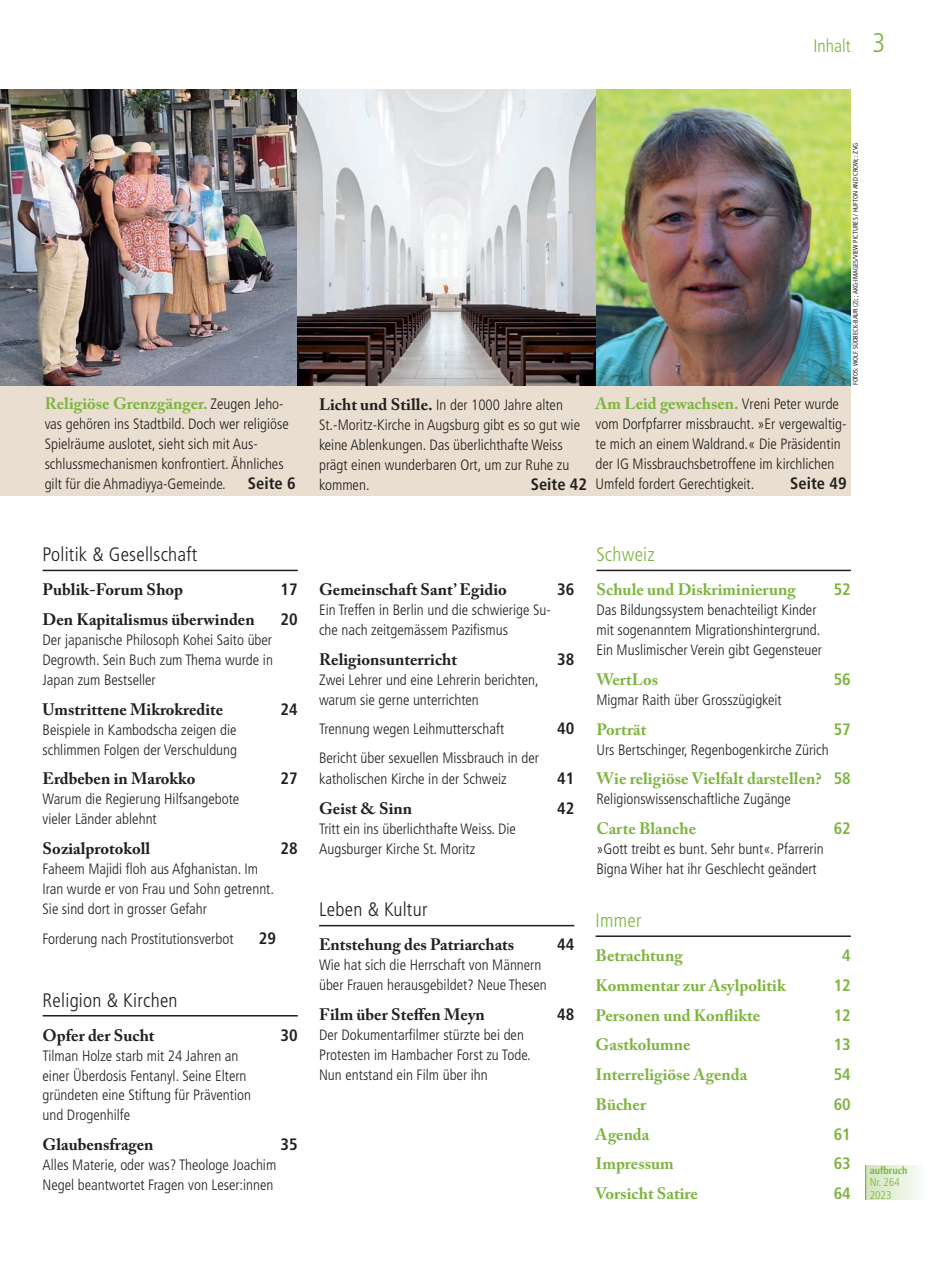
<style>
.page{position:relative;width:936px;height:1276px;background:#fff}
.page>*{position:absolute;margin:0;border:0;box-sizing:border-box;transform-origin:0 0}
.t1{font:300 condensed 19.5px "Frutiger LT Std";letter-spacing:.015em;color:#231f20}
.t2{font:300 condensed 19.5px "Frutiger LT Std";letter-spacing:.015em;color:#7eb441}
.t3{font:300 condensed 18px "Frutiger LT Std";color:#7eb441}
.t4{font:700 16.5px "Adobe Caslon Pro";color:#7eb441}
.t5{font:700 16.5px "Adobe Caslon Pro";color:#231f20}
.t6{font:700 condensed 16.5px "Frutiger LT Std";color:#231f20}
.t7{font:700 condensed 16.5px "Frutiger LT Std";color:#7eb441}
.t8{font:300 condensed 15px/20px "Frutiger LT Std";color:#231f20}
.t9{font:300 condensed 11.25px/12.8px "Frutiger LT Std";color:#7eb441}
.t10{font:700 condensed 10.2px "Frutiger LT Std";letter-spacing:-.005em;color:#7eb441}
.t11{font:condensed 6.75px "Frutiger LT Std";color:#231f20}
.s1{font-size:27px}
.s2{font-family:"Frutiger LT Std";font-weight:300;font-stretch:condensed;font-size:15px;color:#231f20}
.s3{font-family:"Adobe Caslon Pro";font-weight:700;font-stretch:normal;font-size:16.5px}
.s4{font-family:"Frutiger LT Std";font-stretch:condensed}
</style>
<div class="page">
<div style="left:865px;top:1165px;width:60px;height:34px;background:linear-gradient(to right,#d2e3bd,#fbfdf9)"></div>
<hr style="left:865px;top:1165px;width:1px;height:34px;background:#7eb441">
<div style="left:0;top:381px;width:850px;height:114px;background:#e9decf"></div>
<img style="left:595px;top:89px;width:255px;height:296px">
<img style="left:0;top:89px;width:298px;height:296px">
<svg style="left:298px;top:89px;width:297px;height:296px;background:#b9b8ba"></svg>
<hr style="left:596px;top:570px;width:254px;height:1px;background:#231f20">
<hr style="left:319px;top:925px;width:255px;height:1px;background:#231f20">
<hr style="left:43px;top:570px;width:255px;height:1px;background:#231f20">
<hr style="left:43px;top:1015px;width:255px;height:1px;background:#231f20">
<hr style="left:595px;top:935px;width:255px;height:2px;background:#231f20">
<p class="t3" style="left:813px;top:36px;width:73px">Inhalt <span class="s1">3</span></p>
<p class="t4" style="left:45px;top:394px;width:240px">Religiöse Grenzgänger. <span class="s2">Zeugen Jeho-</span></p>
<p class="t8" style="left:45px;top:414px;width:245px">vas gehören ins Stadtbild. Doch wer religiöse Spielräume auslotet, sieht sich mit Aus&shy;schlussmechanismen konfrontiert. Ähnliches gilt für die Ahmadiyya-Gemeinde.</p>
<p class="t6" style="left:248px;top:474px;width:49px">Seite 6</p>
<h1 class="t1" style="left:43px;top:543px;width:156px">Politik &amp; Gesellschaft</h1>
<p class="t5" style="left:43px;top:580px;width:142px">Publik-Forum Shop</p>
<p class="t6" style="left:280px;top:580px;width:19px">17</p>
<p class="t5" style="left:43px;top:609px;width:213px">Den Kapitalismus überwinden</p>
<p class="t6" style="left:280px;top:609px;width:19px">20</p>
<p class="t8" style="left:43px;top:630px;width:232px;text-align:justify">Der japanische Philosoph Kohei Saito über Degrowth. Sein Buch zum Thema wurde in Japan zum Bestseller</p>
<p class="t5" style="left:43px;top:699px;width:182px">Umstrittene Mikrokredite</p>
<p class="t6" style="left:280px;top:699px;width:19px">24</p>
<p class="t8" style="left:43px;top:720px;width:196px">Beispiele in Kambodscha zeigen die schlimmen Folgen der Verschuldung</p>
<p class="t5" style="left:43px;top:769px;width:154px">Erdbeben in Marokko</p>
<p class="t6" style="left:280px;top:769px;width:19px">27</p>
<p class="t8" style="left:43px;top:789px;width:198px">Warum die Regierung Hilfsangebote vieler Länder ablehnt</p>
<p class="t5" style="left:43px;top:839px;width:109px">Sozialprotokoll</p>
<p class="t6" style="left:280px;top:838px;width:19px">28</p>
<p class="t8" style="left:43px;top:859px;width:233px">Faheem Majidi floh aus Afghanistan. Im<br>Iran wurde er von Frau und Sohn getrennt.<br>Sie sind dort in grosser Gefahr</p>
<p class="t8" style="left:43px;top:929px;width:192px">Forderung nach Prostitutionsverbot</p>
<p class="t6" style="left:259px;top:928px;width:19px">29</p>
<h1 class="t1" style="left:43px;top:988px;width:137px">Religion &amp; Kirchen</h1>
<p class="t5" style="left:43px;top:1025px;width:113px">Opfer der Sucht</p>
<p class="t6" style="left:280px;top:1025px;width:19px">30</p>
<p class="t8" style="left:43px;top:1045px;width:210px">Tilman Holze starb mit 24 Jahren an einer Überdosis Fentanyl. Seine Eltern gründeten eine Stiftung für Prävention und Drogenhilfe</p>
<p class="t5" style="left:43px;top:1135px;width:113px">Glaubensfragen</p>
<p class="t6" style="left:280px;top:1134px;width:19px">35</p>
<p class="t8" style="left:43px;top:1155px;width:235px">Alles Materie, oder was? Theologe Joachim<br>Negel beantwortet Fragen von Leser:innen</p>
<p class="t8" style="left:319px;top:395px;width:262px"><span class="s3">Licht und Stille.</span> In der 1000 Jahre alten St.-Moritz-Kirche in Augsburg gibt es so gut wie keine Ablenkungen. Das überlichthafte Weiss prägt einen wunderbaren Ort, um zur Ruhe zu kommen.</p>
<p class="t6" style="left:530px;top:475px;width:58px">Seite 42</p>
<p class="t11" style="left:851px;top:385px;width:244px;rotate:-90deg">FOTOS: WOLF SÜDBECK-BAUR (2); ; AKG-IMAGES/VIEW PICTURES / HUFTON AND CROW; : ZVG</p>
<p class="t4" style="left:595px;top:394px;width:245px">Am Leid gewachsen. <span class="s2">Vreni Peter wurde</span></p>
<p class="t8" style="left:595px;top:414px;width:252px">vom Dorfpfarrer missbraucht. »Er vergewaltig&shy;te mich an einem Waldrand.« Die Präsidentin der IG Missbrauchsbetroffene im kirchlichen Umfeld fordert Gerechtigkeit.</p>
<p class="t6" style="left:790px;top:474px;width:58px">Seite 49</p>
<p class="t5" style="left:319px;top:579px;width:189px">Gemeinschaft Sant’ Egidio</p>
<p class="t6" style="left:557px;top:579px;width:19px">36</p>
<p class="t8" style="left:319px;top:600px;width:233px">Ein Treffen in Berlin und die schwierige Su&shy;che nach zeitgemässem Pazifismus</p>
<p class="t5" style="left:319px;top:649px;width:140px">Religionsunterricht</p>
<p class="t6" style="left:557px;top:649px;width:19px">38</p>
<p class="t8" style="left:319px;top:669px;width:221px">Zwei Lehrer und eine Lehrerin berichten, warum sie gerne unterrichten</p>
<p class="t8" style="left:319px;top:719px;width:187px">Trennung wegen Leihmutterschaft</p>
<p class="t6" style="left:557px;top:719px;width:19px">40</p>
<p class="t8" style="left:319px;top:747px;width:221px;line-height:21.3px">Bericht über sexuellen Missbrauch in der katholischen Kirche in der Schweiz</p>
<p class="t6" style="left:557px;top:768px;width:19px">41</p>
<p class="t5" style="left:319px;top:798px;width:95px">Geist &amp; Sinn</p>
<p class="t6" style="left:557px;top:798px;width:19px">42</p>
<p class="t8" style="left:319px;top:819px;width:198px">Tritt ein ins überlichthafte Weiss. Die<br>Augsburger Kirche St. Moritz</p>
<h1 class="t1" style="left:319px;top:898px;width:110px">Leben &amp; Kultur</h1>
<p class="t5" style="left:319px;top:935px;width:197px">Entstehung des Patriarchats</p>
<p class="t6" style="left:557px;top:935px;width:19px">44</p>
<p class="t8" style="left:319px;top:955px;width:229px">Wie hat sich die Herrschaft von Männern über Frauen herausgebildet? Neue Thesen</p>
<p class="t5" style="left:319px;top:1004px;width:167px">Film über Steffen Meyn</p>
<p class="t6" style="left:557px;top:1004px;width:19px">48</p>
<p class="t8" style="left:319px;top:1025px;width:213px">Der Dokumentarfilmer stürzte bei den<br>Protesten im Hambacher Forst zu Tode.<br>Nun entstand ein Film über ihn</p>
<h1 class="t2" style="left:596px;top:543px;width:60px">Schweiz</h1>
<p class="t4" style="left:596px;top:580px;width:201px">Schule und Diskriminierung</p>
<p class="t7" style="left:833px;top:580px;width:19px">52</p>
<p class="t8" style="left:596px;top:600px;width:227px">Das Bildungssystem benachteiligt Kinder mit sogenanntem Migrationshintergrund.<br>Ein Muslimischer Verein gibt Gegensteuer</p>
<p class="t4" style="left:596px;top:669px;width:63px">WertLos</p>
<p class="t7" style="left:833px;top:669px;width:19px">56</p>
<p class="t8" style="left:596px;top:690px;width:187px">Migmar Raith über Grosszügigkeit</p>
<p class="t4" style="left:596px;top:719px;width:51px">Porträt</p>
<p class="t7" style="left:833px;top:719px;width:19px">57</p>
<p class="t8" style="left:596px;top:740px;width:234px">Urs Bertschinger, Regenbogenkirche Zürich</p>
<p class="t4" style="left:596px;top:769px;width:256px">Wie religiöse Vielfalt darstellen? <span class="s4">58</span></p>
<p class="t8" style="left:596px;top:789px;width:196px">Religionswissenschaftliche Zugänge</p>
<p class="t4" style="left:596px;top:819px;width:101px">Carte Blanche</p>
<p class="t7" style="left:833px;top:818px;width:19px">62</p>
<p class="t8" style="left:596px;top:839px;width:229px">»Gott treibt es bunt. Sehr bunt«. Pfarrerin<br>Bigna Wiher hat ihr Geschlecht geändert</p>
<h1 class="t2" style="left:595px;top:909px;width:47px">Immer</h1>
<p class="t4" style="left:595px;top:945px;width:88px">Betrachtung</p>
<p class="t7" style="left:842px;top:945px;width:10px">4</p>
<p class="t4" style="left:595px;top:975px;width:192px">Kommentar zur Asylpolitik</p>
<p class="t7" style="left:833px;top:975px;width:19px">12</p>
<p class="t4" style="left:595px;top:1005px;width:166px">Personen und Konflikte</p>
<p class="t7" style="left:833px;top:1005px;width:19px">12</p>
<p class="t4" style="left:595px;top:1035px;width:96px">Gastkolumne</p>
<p class="t7" style="left:833px;top:1034px;width:19px">13</p>
<p class="t4" style="left:595px;top:1064px;width:153px">Interreligiöse Agenda</p>
<p class="t7" style="left:833px;top:1064px;width:19px">54</p>
<p class="t4" style="left:595px;top:1094px;width:52px">Bücher</p>
<p class="t7" style="left:833px;top:1094px;width:19px">60</p>
<p class="t4" style="left:595px;top:1124px;width:55px">Agenda</p>
<p class="t7" style="left:833px;top:1124px;width:19px">61</p>
<p class="t4" style="left:595px;top:1154px;width:80px">Impressum</p>
<p class="t7" style="left:833px;top:1154px;width:19px">63</p>
<p class="t4" style="left:595px;top:1183px;width:104px">Vorsicht Satire</p>
<p class="t7" style="left:833px;top:1183px;width:19px">64</p>
<p class="t10" style="left:869px;top:1164px;width:39px">aufbruch</p>
<p class="t9" style="left:869px;top:1176px;width:31px">Nr. 264<br>2023</p>
</div>
